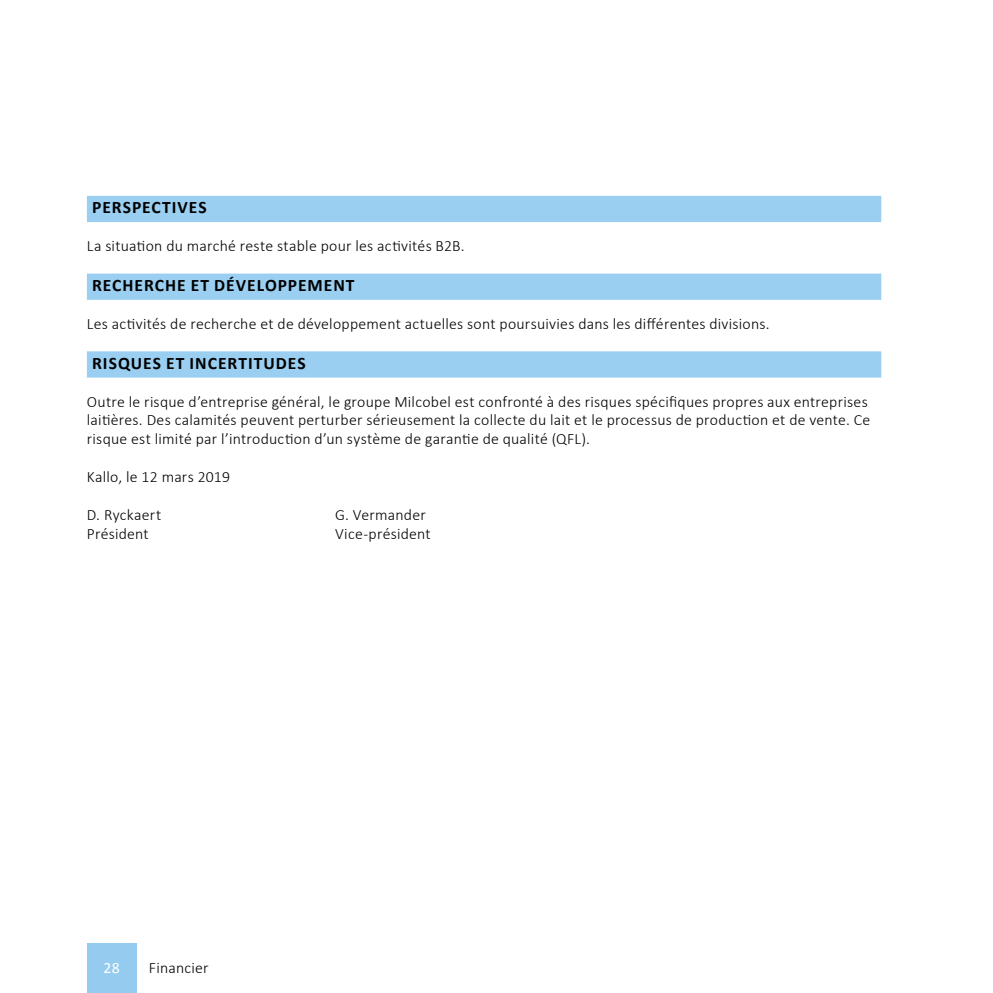
<style>
.page{position:relative;width:993px;height:993px;background:#fff}
.page>*{position:absolute;margin:0;border:0;box-sizing:border-box;transform-origin:0 0}
.t1{font:700 17.5px "Calibri";letter-spacing:.055em;color:#000}
.t2{font:300 15.75px/18.9px "Calibri";letter-spacing:.015em;color:#000}
.t3{font:15.75px "Calibri";color:#fff}
</style>
<div class="page">
<div style="left:87px;top:196px;width:794px;height:26px;background:#9acff1"></div>
<div style="left:87px;top:273px;width:794px;height:27px;background:#9acff1"></div>
<div style="left:87px;top:351px;width:794px;height:26px;background:#9acff1"></div>
<div style="left:87px;top:943px;width:49px;height:49px;background:#94cbef"></div>
<p class="t1" style="left:92px;top:196px;width:116px">PERSPECTIVES</p>
<p class="t2" style="left:87px;top:235px;width:379px">La situation du marché reste stable pour les activités B2B.</p>
<p class="t1" style="left:92px;top:274px;width:264px">RECHERCHE ET DÉVELOPPEMENT</p>
<p class="t2" style="left:87px;top:313px;width:684px">Les activités de recherche et de développement actuelles sont poursuivies dans les différentes divisions.</p>
<p class="t1" style="left:92px;top:351px;width:215px">RISQUES ET INCERTITUDES</p>
<p class="t2" style="left:87px;top:391px;width:784px">Outre le risque d’entreprise général, le groupe Milcobel est confronté à des risques spécifiques propres aux entreprises laitières. Des calamités peuvent perturber sérieusement la collecte du lait et le processus de production et de vente. Ce risque est limité par l’introduction d’un système de garantie de qualité (QFL).</p>
<p class="t2" style="left:87px;top:466px;width:145px">Kallo, le 12 mars 2019</p>
<p class="t2" style="left:87px;top:504px;width:76px">D. Ryckaert</p>
<p class="t2" style="left:335px;top:504px;width:92px">G. Vermander</p>
<p class="t2" style="left:87px;top:523px;width:63px">Président</p>
<p class="t2" style="left:335px;top:523px;width:97px">Vice-président</p>
<p class="t3" style="left:104px;top:957px;width:18px">28</p>
<p class="t2" style="left:149px;top:957px;width:61px">Financier</p>
</div>
